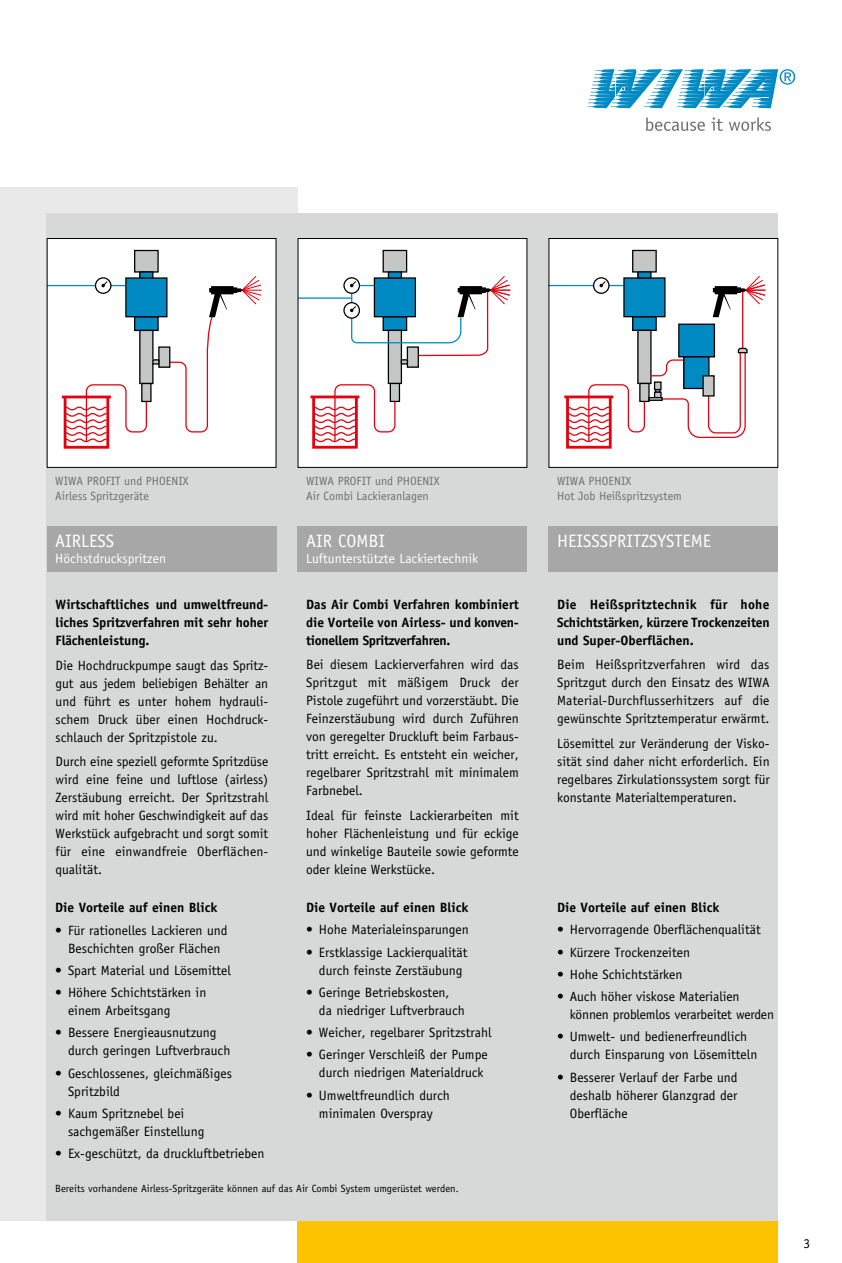
<style>
.page{position:relative;width:842px;height:1263px;background:#fff}
.page>*{position:absolute;margin:0;border:0;box-sizing:border-box;transform-origin:0 0}
.t1{font:18px "Officina Sans";color:#fff}
.t2{font:13.5px/18px "Officina Sans";color:#000}
.t3{font:700 13.5px/18px "Officina Sans";color:#000;text-align:justify}
.t4{font:13.5px "Officina Sans";color:#fff}
.t5{font:12px/15px "Officina Sans";color:#6f6f6e}
.t6{font:10.5px "Officina Sans";color:#000}
</style>
<div class="page">
<div style="left:0;top:187px;width:298px;height:1033px;background:#e9e9e9"></div>
<svg style="left:646px;top:117px;width:59px;height:14px"></svg>
<svg style="left:711px;top:117px;width:12px;height:14px"></svg>
<svg style="left:729px;top:117px;width:42px;height:14px"></svg>
<svg style="left:587px;top:69px;width:208px;height:39px"></svg>
<div style="left:298px;top:1220px;width:480px;height:43px;background:#fdc300"></div>
<div style="left:47px;top:213px;width:731px;height:1007px;background:#d7d8d8"></div>
<div style="left:47px;top:238px;width:229px;height:229px;background:#fff"></div>
<hr style="left:47px;top:285px;width:79px;height:1px;background:#008ac4">
<div style="left:64px;top:396px;width:45px;height:53px;border:3px solid #e3000f"></div>
<hr style="left:62px;top:396px;width:49px;height:2px;background:#e3000f">
<svg style="left:95px;top:278px;width:16px;height:15px"></svg>
<div style="left:95px;top:277px;width:17px;height:17px;border:1px solid #000;border-radius:50%"></div>
<svg style="left:64px;top:384px;width:84px;height:59px"></svg>
<div style="left:135px;top:250px;width:23px;height:22px;background:#c5c6c6"></div>
<div style="left:134px;top:250px;width:25px;height:23px;border:1px solid #000"></div>
<div style="left:135px;top:317px;width:23px;height:13px;background:#008ac4"></div>
<div style="left:134px;top:316px;width:25px;height:15px;border:1px solid #000"></div>
<div style="left:126px;top:278px;width:41px;height:39px;background:#008ac4"></div>
<div style="left:125px;top:277px;width:42px;height:40px;border:1px solid #000"></div>
<div style="left:140px;top:330px;width:13px;height:53px;background:#c5c6c6"></div>
<div style="left:139px;top:330px;width:14px;height:54px;border:1px solid #000"></div>
<div style="left:142px;top:383px;width:9px;height:18px;background:#c5c6c6"></div>
<div style="left:141px;top:383px;width:11px;height:19px;border:1px solid #000"></div>
<div style="left:140px;top:272px;width:13px;height:6px;background:#008ac4"></div>
<div style="left:139px;top:271px;width:14px;height:8px;border:1px solid #000"></div>
<svg style="left:170px;top:276px;width:92px;height:157px"></svg>
<div style="left:159px;top:347px;width:11px;height:20px;background:#c5c6c6"></div>
<div style="left:158px;top:346px;width:12px;height:22px;border:1px solid #000"></div>
<svg style="left:101px;top:280px;width:7px;height:7px"></svg>
<div style="left:152px;top:359px;width:8px;height:6px;border:1px solid #000"></div>
<div style="left:47px;top:238px;width:229px;height:230px;border:1px solid #000"></div>
<div style="left:298px;top:238px;width:229px;height:229px;background:#fff"></div>
<hr style="left:298px;top:297px;width:54px;height:2px;background:#008ac4">
<div style="left:312px;top:396px;width:46px;height:53px;border:3px solid #e3000f"></div>
<hr style="left:310px;top:396px;width:49px;height:2px;background:#e3000f">
<div style="left:383px;top:250px;width:24px;height:22px;background:#c5c6c6"></div>
<div style="left:383px;top:250px;width:24px;height:23px;border:1px solid #000"></div>
<div style="left:388px;top:272px;width:13px;height:6px;background:#008ac4"></div>
<div style="left:388px;top:271px;width:14px;height:8px;border:1px solid #000"></div>
<svg style="left:312px;top:275px;width:198px;height:168px"></svg>
<div style="left:401px;top:359px;width:7px;height:6px;border:1px solid #000"></div>
<div style="left:298px;top:238px;width:229px;height:230px;border:1px solid #000"></div>
<div style="left:549px;top:238px;width:229px;height:229px;background:#fff"></div>
<hr style="left:549px;top:285px;width:79px;height:1px;background:#008ac4">
<div style="left:566px;top:396px;width:46px;height:53px;border:3px solid #e3000f"></div>
<hr style="left:564px;top:395px;width:49px;height:3px;background:#e3000f">
<div style="left:633px;top:250px;width:23px;height:22px;background:#c5c6c6"></div>
<div style="left:632px;top:250px;width:25px;height:23px;border:1px solid #000"></div>
<div style="left:633px;top:317px;width:23px;height:13px;background:#008ac4"></div>
<div style="left:632px;top:316px;width:25px;height:15px;border:1px solid #000"></div>
<div style="left:624px;top:278px;width:41px;height:39px;background:#008ac4"></div>
<div style="left:623px;top:277px;width:42px;height:40px;border:1px solid #000"></div>
<div style="left:638px;top:330px;width:13px;height:53px;background:#c5c6c6"></div>
<div style="left:637px;top:330px;width:15px;height:54px;border:1px solid #000"></div>
<div style="left:638px;top:272px;width:13px;height:6px;background:#008ac4"></div>
<div style="left:637px;top:271px;width:15px;height:8px;border:1px solid #000"></div>
<hr style="left:742px;top:291px;width:1px;height:60px;background:#e3000f">
<svg style="left:713px;top:276px;width:52px;height:41px"></svg>
<svg style="left:593px;top:278px;width:16px;height:15px"></svg>
<div style="left:593px;top:277px;width:17px;height:17px;border:1px solid #000;border-radius:50%"></div>
<svg style="left:599px;top:280px;width:7px;height:7px"></svg>
<div style="left:679px;top:324px;width:35px;height:33px;background:#008ac4"></div>
<div style="left:678px;top:324px;width:37px;height:33px;border:1px solid #000"></div>
<svg style="left:566px;top:347px;width:182px;height:96px"></svg>
<div style="left:703px;top:376px;width:11px;height:20px;background:#c5c6c6"></div>
<div style="left:702px;top:375px;width:13px;height:22px;border:1px solid #000"></div>
<div style="left:549px;top:238px;width:229px;height:230px;border:1px solid #000"></div>
<div style="left:47px;top:526px;width:229px;height:46px;background:#a7a7a8"></div>
<div style="left:298px;top:526px;width:229px;height:46px;background:#a7a7a8"></div>
<div style="left:549px;top:526px;width:229px;height:46px;background:#a7a7a8"></div>
<p class="t5" style="left:55px;top:474px;width:135px">WIWA PROFIT und PHOENIX<br>Airless Spritzgeräte</p>
<p class="t5" style="left:306px;top:474px;width:135px">WIWA PROFIT und PHOENIX<br>Air Combi Lackieranlagen</p>
<p class="t5" style="left:557px;top:474px;width:126px">WIWA PHOENIX<br>Hot Job Heißspritzsystem</p>
<h1 class="t1" style="left:306px;top:530px;width:80px">AIR COMBI</h1>
<p class="t4" style="left:306px;top:551px;width:173px">Luftunterstützte Lackiertechnik</p>
<h1 class="t1" style="left:557px;top:530px;width:119px">HEISSSPRITZSysteme</h1>
<h1 class="t1" style="left:55px;top:530px;width:61px">AIRLESS</h1>
<p class="t4" style="left:55px;top:551px;width:112px">Höchstdruckspritzen</p>
<p class="t3" style="left:56px;top:595px;width:214px">Wirtschaftliches und umweltfreund&shy;liches Spritzverfahren mit sehr hoher Flächenleistung.</p>
<p class="t2" style="left:56px;top:656px;width:214px;text-align:justify">Die Hochdruckpumpe saugt das Spritz&shy;gut aus jedem beliebigen Behälter an und führt es unter hohem hydrauli&shy;schem Druck über einen Hochdruck&shy;schlauch der Spritzpistole zu.</p>
<p class="t2" style="left:56px;top:752px;width:214px;text-align:justify">Durch eine speziell geformte Spritzdüse wird eine feine und luftlose (airless)<br>Zerstäubung erreicht. Der Spritzstrahl wird mit hoher Geschwindigkeit auf das Werkstück aufgebracht und sorgt somit für eine einwandfreie Oberflächen&shy;qualität.</p>
<p class="t3" style="left:55px;top:898px;width:164px">Die Vorteile auf einen Blick</p>
<p class="t2" style="left:55px;top:921px;width:174px;text-align:center">• Für rationelles Lackieren und<br>Beschichten großer Flächen</p>
<p class="t2" style="left:55px;top:961px;width:177px">• Spart Material und Lösemittel</p>
<p class="t2" style="left:68px;top:983px;width:140px;text-indent:-13px">• Höhere Schichtstärken in einem Arbeitsgang</p>
<p class="t2" style="left:68px;top:1024px;width:164px;text-indent:-13px">• Bessere Energieausnutzung durch geringen Luftverbrauch</p>
<p class="t2" style="left:68px;top:1064px;width:165px;text-indent:-13px">• Geschlossenes, gleichmäßiges<br>Spritzbild</p>
<p class="t2" style="left:68px;top:1104px;width:138px;text-indent:-13px">• Kaum Spritznebel bei sachgemäßer Einstellung</p>
<p class="t2" style="left:55px;top:1144px;width:211px">• Ex-geschützt, da druckluftbetrieben</p>
<p class="t3" style="left:306px;top:595px;width:214px">Das Air Combi Verfahren kombiniert die Vorteile von Airless- und konven&shy;tionellem Spritzverfahren.</p>
<p class="t2" style="left:306px;top:656px;width:214px;text-align:justify">Bei diesem Lackierverfahren wird das Spritzgut mit mäßigem Druck der Pistole zugeführt und vorzerstäubt. Die Feinzerstäubung wird durch Zuführen von geregelter Druckluft beim Farbaus&shy;tritt erreicht. Es entsteht ein weicher, regelbarer Spritzstrahl mit minimalem Farbnebel.</p>
<p class="t2" style="left:306px;top:806px;width:214px;text-align:justify">Ideal für feinste Lackierarbeiten mit hoher Flächenleistung und für eckige und winkelige Bauteile sowie geformte oder kleine Werkstücke.</p>
<p class="t3" style="left:306px;top:898px;width:164px">Die Vorteile auf einen Blick</p>
<p class="t2" style="left:306px;top:921px;width:164px">• Hohe Materialeinsparungen</p>
<p class="t2" style="left:306px;top:943px;width:163px;text-align:center">• Erstklassige Lackierqualität durch feinste Zerstäubung</p>
<p class="t2" style="left:319px;top:983px;width:147px;text-indent:-13px">• Geringe Betriebskosten, da niedriger Luftverbrauch</p>
<p class="t2" style="left:306px;top:1024px;width:187px">• Weicher, regelbarer Spritzstrahl</p>
<p class="t2" style="left:319px;top:1046px;width:170px;text-indent:-13px">• Geringer Verschleiß der Pumpe durch niedrigen Materialdruck</p>
<p class="t2" style="left:306px;top:1086px;width:145px;text-align:center">• Umweltfreundlich durch minimalen Overspray</p>
<p class="t6" style="left:55px;top:1182px;width:405px">Bereits vorhandene Airless-Spritzgeräte können auf das Air Combi System umgerüstet werden.</p>
<p class="t3" style="left:557px;top:595px;width:214px">Die Heißspritztechnik für hohe Schichtstärken, kürzere Trockenzeiten und Super-Oberflächen.</p>
<p class="t2" style="left:557px;top:656px;width:214px;text-align:justify">Beim Heißspritzverfahren wird das Spritzgut durch den Einsatz des WIWA Material-Durchflusserhitzers auf die gewünschte Spritztemperatur erwärmt.</p>
<p class="t2" style="left:557px;top:734px;width:214px;text-align:justify">Lösemittel zur Veränderung der Visko&shy;sität sind daher nicht erforderlich. Ein regelbares Zirkulationssystem sorgt für konstante Materialtemperaturen.</p>
<p class="t3" style="left:557px;top:898px;width:164px">Die Vorteile auf einen Blick</p>
<p class="t2" style="left:557px;top:921px;width:205px">• Hervorragende Oberflächenqualität</p>
<p class="t2" style="left:557px;top:943px;width:134px">• Kürzere Trockenzeiten</p>
<p class="t2" style="left:557px;top:965px;width:127px">• Hohe Schichtstärken</p>
<p class="t2" style="left:570px;top:988px;width:206px;text-indent:-13px">• Auch höher viskose Materialien können problemlos verarbeitet werden</p>
<p class="t2" style="left:570px;top:1028px;width:189px;text-indent:-13px">• Umwelt- und bedienerfreundlich durch Einsparung von Lösemitteln</p>
<p class="t2" style="left:570px;top:1068px;width:169px;text-align:justify;text-indent:-13px">• Besserer Verlauf der Farbe und deshalb höherer Glanzgrad der Oberfläche</p>
<p class="t2" style="left:803px;top:1234px;width:8px">3</p>
</div>
